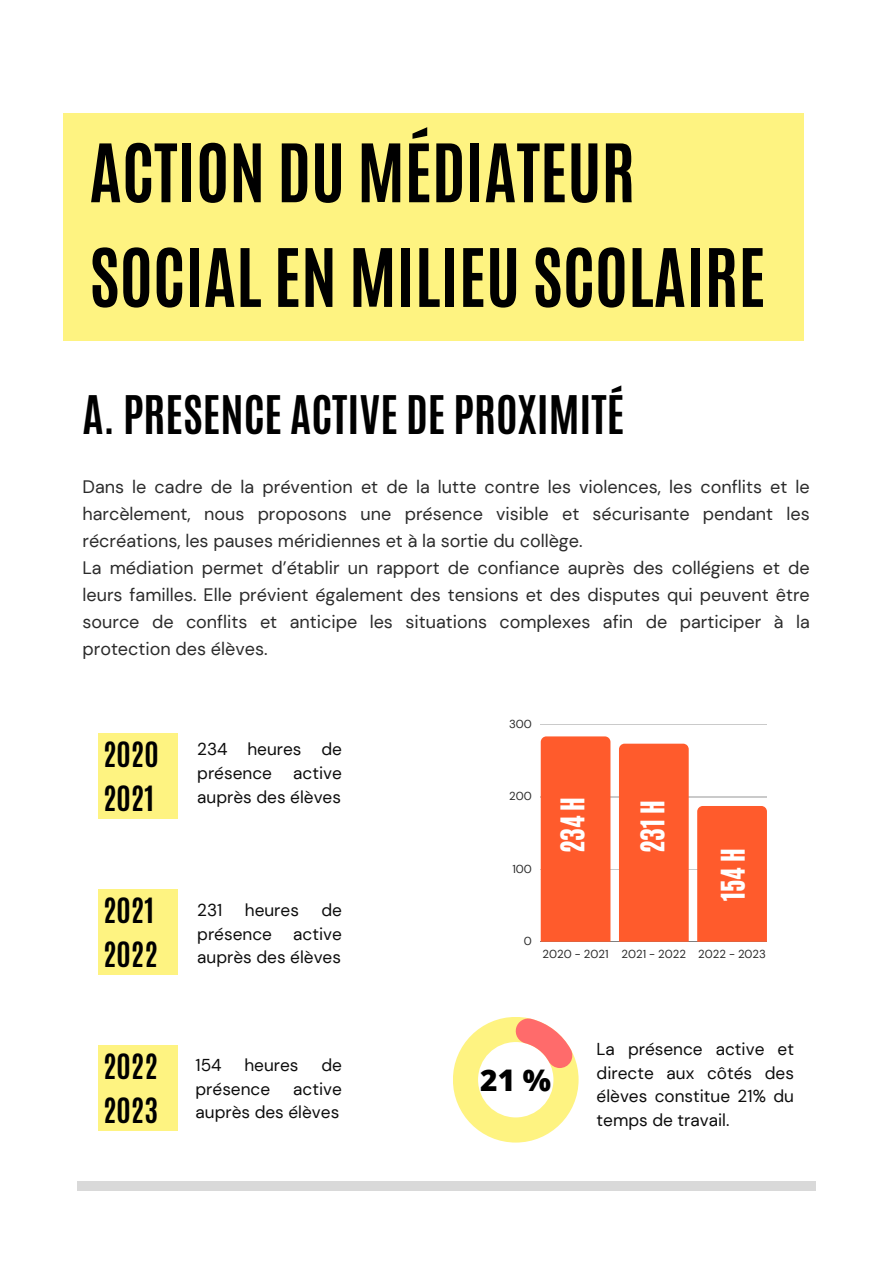
<style>
.page{position:relative;width:893px;height:1264px;background:#fff}
.page>*{position:absolute;margin:0;border:0;box-sizing:border-box;transform-origin:0 0}
.t1{font:700 68.4px/104.7px "Antonio";color:#000}
.t2{font:700 44.4px "Antonio";color:#000}
.t3{font:800 29.7px "Open Sans";color:#000}
.t4{font:700 29.1px "Antonio";color:#000}
.t5{font:27px "CA Generated";color:#fff}
.t6{font:18px/27px "DM Sans";color:#2b2b2b;text-align:justify}
.t7{font:17.25px/23.7px "DM Sans";color:#0d0d0d;text-align:justify}
.t8{font:11.55px "DM Sans";color:#2b2b2b}
</style>
<div class="page">
<div style="left:77px;top:1181px;width:738px;height:9px;background:#d9d9d9"></div>
<hr style="left:540px;top:724px;width:226px;height:1px;background:#2b2b2b">
<hr style="left:540px;top:796px;width:226px;height:1px;background:#2b2b2b">
<hr style="left:540px;top:869px;width:226px;height:1px;background:#2b2b2b">
<hr style="left:540px;top:941px;width:226px;height:1px;background:#2b2b2b">
<div style="left:540px;top:736px;width:70px;height:205px;background:#ff5b2c"></div>
<div style="left:619px;top:743px;width:69px;height:198px;background:#ff5b2c"></div>
<div style="left:697px;top:806px;width:69px;height:135px;background:#ff5b2c"></div>
<div style="left:98px;top:733px;width:80px;height:85px;background:#fef381"></div>
<div style="left:98px;top:889px;width:80px;height:85px;background:#fef381"></div>
<div style="left:98px;top:1045px;width:80px;height:85px;background:#fef381"></div>
<div style="left:63px;top:113px;width:741px;height:228px;background:#fef381"></div>
<svg style="left:453px;top:1017px;width:125px;height:125px"></svg>
<p class="t1" style="left:89px;top:121px;width:677px">ACTION DU MÉDIATEUR<br>SOCIAL EN MILIEU SCOLAIRE</p>
<p class="t2" style="left:82px;top:383px;width:543px">A. PRESENCE ACTIVE DE PROXIMITÉ</p>
<p class="t6" style="left:82px;top:473px;width:728px">Dans le cadre de la prévention et de la lutte contre les violences, les conflits et le harcèlement, nous proposons une présence visible et sécurisante pendant les récréations, les pauses méridiennes et à la sortie du collège.</p>
<p class="t6" style="left:82px;top:554px;width:728px">La médiation permet d’établir un rapport de confiance auprès des collégiens et de leurs familles. Elle prévient également des tensions et des disputes qui peuvent être source de conflits et anticipe les situations complexes afin de participer à la protection des élèves.</p>
<p class="t4" style="left:103px;top:733px;width:57px">2020</p>
<p class="t4" style="left:103px;top:778px;width:52px">2021</p>
<p class="t4" style="left:103px;top:889px;width:52px">2021</p>
<p class="t4" style="left:103px;top:934px;width:56px">2022</p>
<p class="t4" style="left:103px;top:1045px;width:56px">2022</p>
<p class="t4" style="left:103px;top:1090px;width:56px">2023</p>
<p class="t7" style="left:197px;top:737px;width:146px">234 heures de présence active auprès des élèves</p>
<p class="t7" style="left:197px;top:898px;width:146px;text-indent:124px">de présence active auprès des élèves</p>
<p class="t7" style="left:197px;top:898px;width:27px">231</p>
<p class="t7" style="left:245px;top:898px;width:56px">heures</p>
<p class="t7" style="left:195px;top:1053px;width:28px">154</p>
<p class="t7" style="left:244px;top:1053px;width:56px">heures</p>
<p class="t7" style="left:321px;top:1053px;width:22px">de</p>
<p class="t7" style="left:195px;top:1077px;width:76px">présence</p>
<p class="t7" style="left:195px;top:1077px;width:148px;text-align:right">active<br>auprès des élèves</p>
<p class="t8" style="left:509px;top:716px;width:24px">300</p>
<p class="t8" style="left:509px;top:788px;width:24px">200</p>
<p class="t8" style="left:512px;top:861px;width:21px">100</p>
<p class="t5" style="left:553px;top:853px;width:58px;rotate:-90deg">234 H</p>
<p class="t5" style="left:633px;top:853px;width:54px;rotate:-90deg">231 H</p>
<p class="t5" style="left:713px;top:901px;width:54px;rotate:-90deg">154 H</p>
<p class="t8" style="left:524px;top:933px;width:10px">0</p>
<p class="t8" style="left:542px;top:946px;width:67px">2020 - 2021</p>
<p class="t8" style="left:621px;top:946px;width:66px">2021 - 2022</p>
<p class="t8" style="left:698px;top:946px;width:69px">2022 - 2023</p>
<p class="t3" style="left:480px;top:1059px;width:72px">21 %</p>
<p class="t7" style="left:596px;top:1037px;width:199px">La présence active et directe aux côtés des élèves constitue 21% du temps de travail.</p>
</div>
